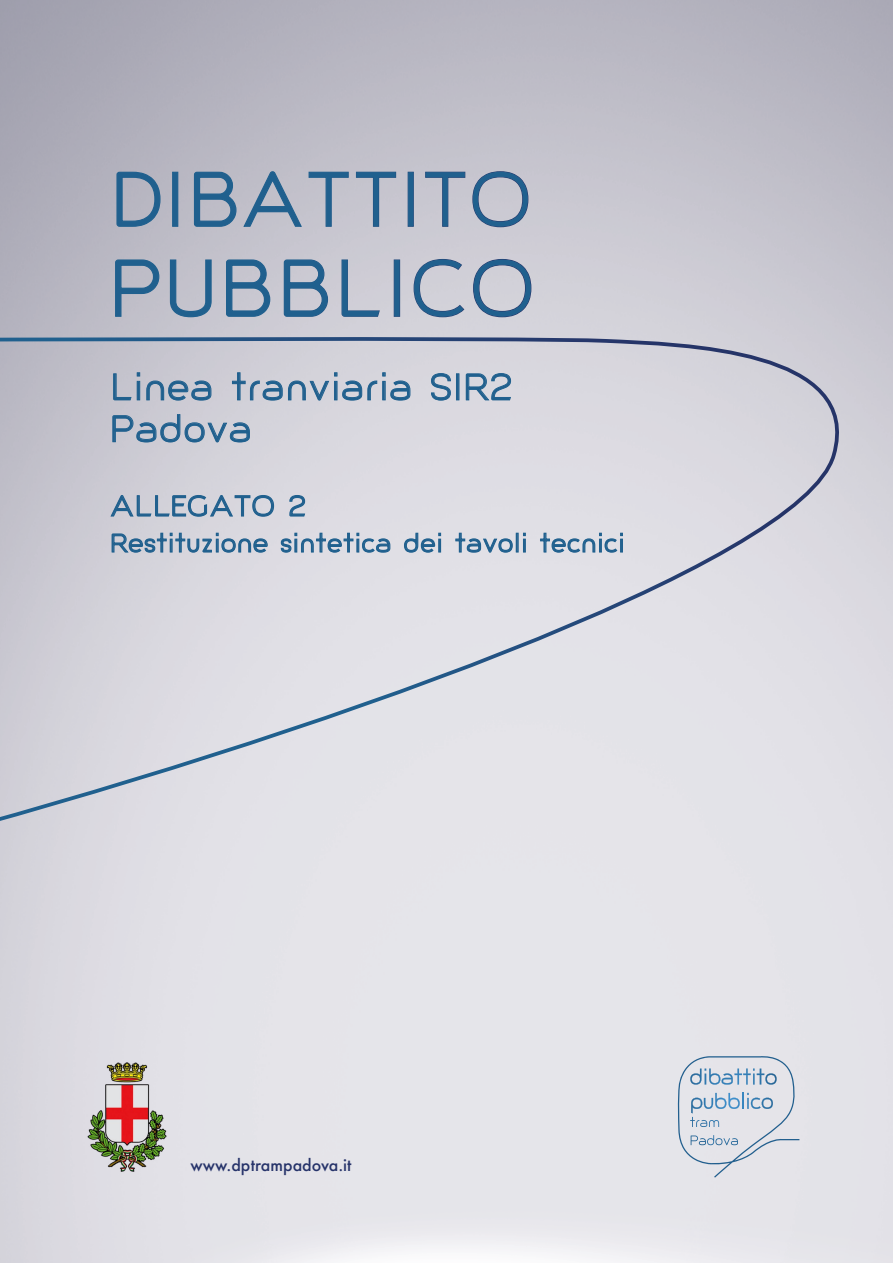
<style>
.page{position:relative;width:893px;height:1263px;background:#fff}
.page>*{position:absolute;margin:0;border:0;box-sizing:border-box;transform-origin:0 0}
.t1{font:75px "Giorgio";letter-spacing:.07em;color:#20608e}
.t2{font:72px "Giorgio";letter-spacing:.05em;color:#20608e}
.t3{font:34.8px/41.8px "Giorgio";letter-spacing:.05em;color:#20608e}
.t4{font:27px "Giorgio";letter-spacing:.05em;color:#20608e}
.t5{font:24px "Giorgio";letter-spacing:.05em;color:#20608e}
.t6{font:500 15.9px "Futura";color:#26336a}
</style>
<div class="page">
<img style="left:85px;top:1061px;width:84px;height:112px">
<svg style="left:677px;top:1055px;width:122px;height:123px"></svg>
<svg style="left:116px;top:171px;width:45px;height:57px"></svg>
<svg style="left:193px;top:171px;width:156px;height:57px"></svg>
<svg style="left:355px;top:171px;width:42px;height:56px"></svg>
<div style="left:408px;top:172px;width:6px;height:55px;border:1px solid #fff"></div>
<svg style="left:424px;top:171px;width:42px;height:56px"></svg>
<svg style="left:472px;top:171px;width:57px;height:57px"></svg>
<svg style="left:114px;top:259px;width:46px;height:58px"></svg>
<svg style="left:169px;top:259px;width:43px;height:59px"></svg>
<svg style="left:225px;top:259px;width:46px;height:59px"></svg>
<svg style="left:283px;top:259px;width:46px;height:59px"></svg>
<svg style="left:341px;top:259px;width:40px;height:59px"></svg>
<div style="left:394px;top:259px;width:6px;height:58px;border:1px solid #fff"></div>
<svg style="left:413px;top:258px;width:52px;height:60px"></svg>
<svg style="left:472px;top:258px;width:60px;height:60px"></svg>
<svg style="left:0;top:336px;width:864px;height:514px"></svg>
<h2 class="t2" style="left:111px;top:155px;width:421px">DIBATTITO</h2>
<h1 class="t1" style="left:111px;top:242px;width:424px">PUBBLICO</h1>
<h3 class="t3" style="left:111px;top:369px;width:403px">Linea tranviaria SIR2<br>Padova</h3>
<p class="t4" style="left:111px;top:489px;width:197px">ALLEGATO 2</p>
<p class="t5" style="left:111px;top:528px;width:515px">Restituzione sintetica dei tavoli tecnici</p>
<p class="t6" style="left:190px;top:1154px;width:163px">www.dptrampadova.it</p>
</div>
